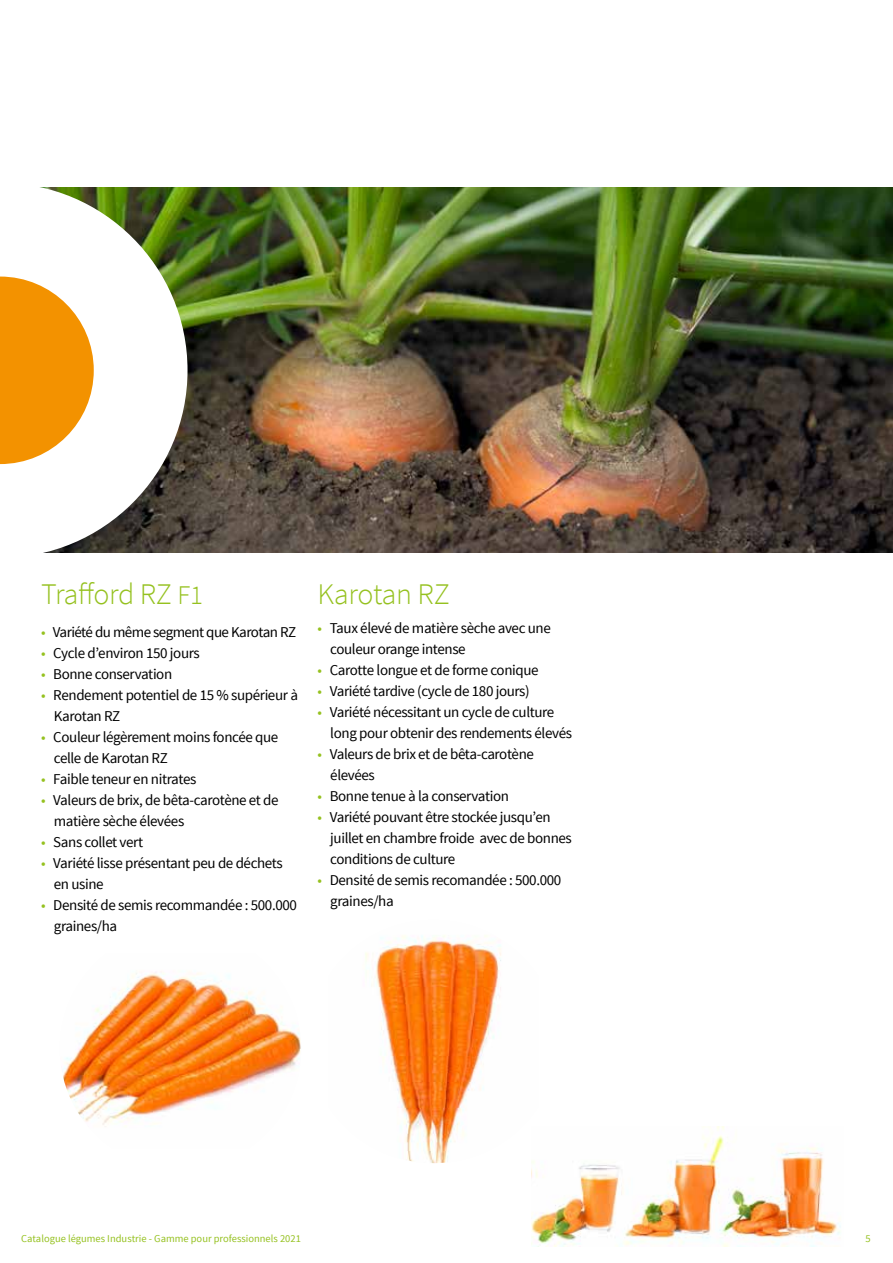
<style>
.page{position:relative;width:893px;height:1263px;background:#fff}
.page>*{position:absolute;margin:0;border:0;box-sizing:border-box;transform-origin:0 0}
.t1{font:300 30px "Source Sans Pro";letter-spacing:-.02em;color:#95c11f}
.t2{font:15px/21px "Source Sans Pro";letter-spacing:-.025em;color:#000}
.t3{font:10.5px "Source Sans Pro";color:#95c11f}
.s1{font-size:27px}
.s2{color:#95c11f}
</style>
<div class="page">
<img style="left:365px;top:935px;width:136px;height:228px">
<img style="left:188px;top:187px;width:705px;height:366px">
<img style="left:63px;top:972px;width:238px;height:155px">
<svg style="left:0;top:187px;width:188px;height:366px"></svg>
<svg style="left:0;top:277px;width:94px;height:187px"></svg>
<img style="left:531px;top:1127px;width:310px;height:120px">
<h1 class="t1" style="left:41px;top:576px;width:163px">Trafford RZ <span class="s1">F1</span></h1>
<h1 class="t1" style="left:317px;top:576px;width:134px">Karotan RZ</h1>
<p class="t2" style="left:41px;top:621px;width:257px"><span class="s2">•</span> Variété du même segment que Karotan RZ</p>
<p class="t2" style="left:41px;top:642px;width:160px"><span class="s2">•</span> Cycle d’environ 150 jours</p>
<p class="t2" style="left:41px;top:663px;width:133px"><span class="s2">•</span> Bonne conservation</p>
<p class="t2" style="left:54px;top:684px;width:246px;text-indent:-13px"><span class="s2">•</span> Rendement potentiel de 15 % supérieur à<br>Karotan RZ</p>
<p class="t2" style="left:54px;top:726px;width:226px;text-indent:-13px"><span class="s2">•</span> Couleur légèrement moins foncée que celle de Karotan RZ</p>
<p class="t2" style="left:41px;top:768px;width:157px"><span class="s2">•</span> Faible teneur en nitrates</p>
<p class="t2" style="left:54px;top:789px;width:226px;text-indent:-13px"><span class="s2">•</span> Valeurs de brix, de bêta-carotène et de matière sèche élevées</p>
<p class="t2" style="left:41px;top:831px;width:104px"><span class="s2">•</span> Sans collet vert</p>
<p class="t2" style="left:54px;top:852px;width:230px;text-indent:-13px"><span class="s2">•</span> Variété lisse présentant peu de déchets en usine</p>
<p class="t2" style="left:54px;top:894px;width:245px;text-indent:-13px"><span class="s2">•</span> Densité de semis recommandée : 500.000 graines/ha</p>
<p class="t2" style="left:330px;top:618px;width:222px;text-indent:-13px"><span class="s2">•</span> Taux élevé de matière sèche avec une couleur orange intense</p>
<p class="t2" style="left:318px;top:660px;width:223px"><span class="s2">•</span> Carotte longue et de forme conique</p>
<p class="t2" style="left:318px;top:681px;width:214px"><span class="s2">•</span> Variété tardive (cycle de 180 jours)</p>
<p class="t2" style="left:330px;top:702px;width:243px;text-indent:-13px"><span class="s2">•</span> Variété nécessitant un cycle de culture long pour obtenir des rendements élevés</p>
<p class="t2" style="left:330px;top:744px;width:205px;text-indent:-13px"><span class="s2">•</span> Valeurs de brix et de bêta-carotène élevées</p>
<p class="t2" style="left:318px;top:786px;width:193px"><span class="s2">•</span> Bonne tenue à la conservation</p>
<p class="t2" style="left:330px;top:807px;width:243px;text-indent:-13px"><span class="s2">•</span> Variété pouvant être stockée jusqu’en juillet en chambre froide avec de bonnes conditions de culture</p>
<p class="t2" style="left:330px;top:870px;width:233px;text-indent:-13px"><span class="s2">•</span> Densité de semis recomandée : 500.000 graines/ha</p>
<p class="t3" style="left:21px;top:1232px;width:281px">Catalogue légumes Industrie - Gamme pour professionnels 2021</p>
<p class="t3" style="left:865px;top:1232px;width:7px">5</p>
</div>
